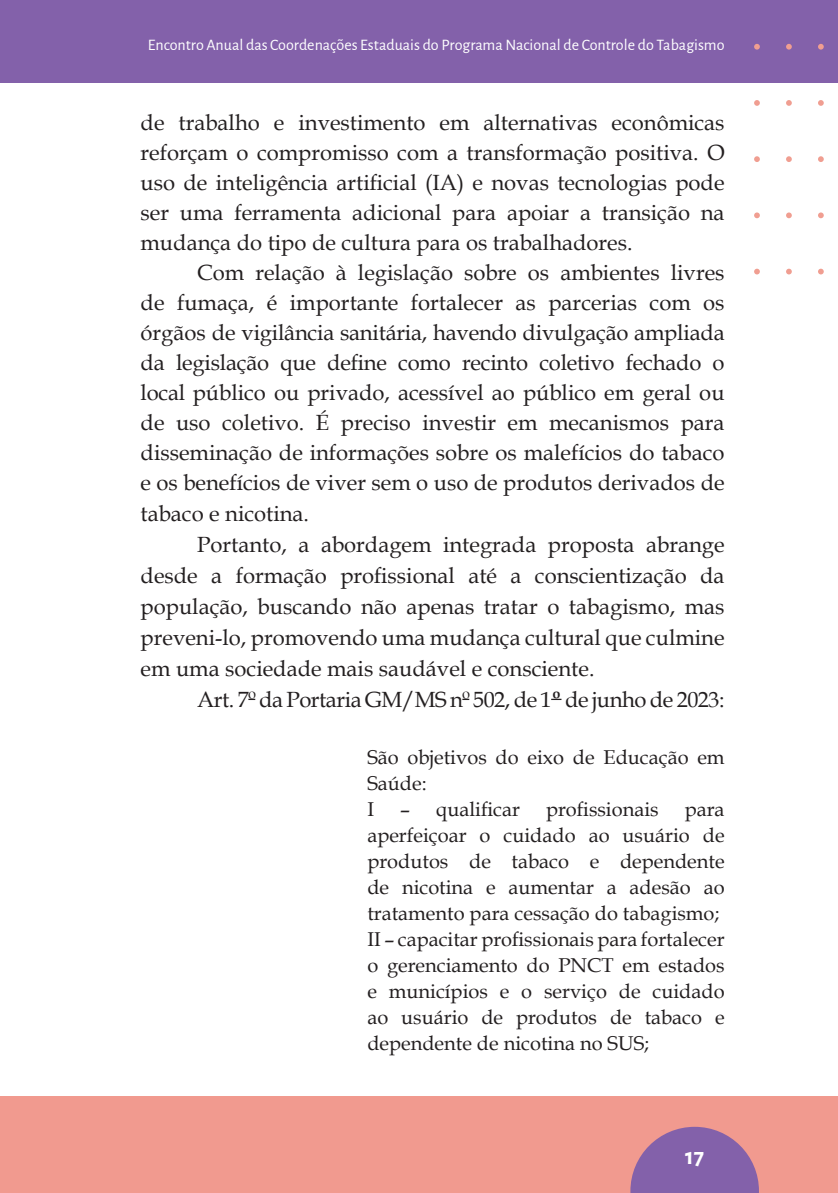
<style>
.page{position:relative;width:838px;height:1193px;background:#fff}
.page>*{position:absolute;margin:0;border:0;box-sizing:border-box;transform-origin:0 0}
.t1{font:700 24px "Alegreya Sans";color:#fff}
.t2{font:22px/30.2px "Book Antiqua";color:#231f20;text-align:justify}
.t3{font:22px "Book Antiqua";letter-spacing:-.02em;color:#231f20}
.t4{font:20px/26px "Book Antiqua";color:#231f20}
.t5{font:16px "Alegreya Sans";color:#fff}
.s1{font-weight:700}
</style>
<div class="page">
<div style="left:0;top:1096px;width:838px;height:97px;background:#f19a8f"></div>
<svg style="left:630px;top:1126px;width:129px;height:67px"></svg>
<div style="left:0;top:0;width:838px;height:82px;background:#8361aa"></div>
<svg style="left:818px;top:44px;width:6px;height:6px"></svg>
<svg style="left:818px;top:100px;width:6px;height:6px"></svg>
<svg style="left:818px;top:156px;width:6px;height:6px"></svg>
<svg style="left:818px;top:212px;width:6px;height:6px"></svg>
<svg style="left:818px;top:269px;width:6px;height:5px"></svg>
<svg style="left:786px;top:44px;width:6px;height:6px"></svg>
<svg style="left:786px;top:100px;width:6px;height:6px"></svg>
<svg style="left:786px;top:156px;width:6px;height:6px"></svg>
<svg style="left:786px;top:212px;width:6px;height:6px"></svg>
<svg style="left:786px;top:269px;width:6px;height:5px"></svg>
<svg style="left:754px;top:44px;width:6px;height:6px"></svg>
<svg style="left:754px;top:100px;width:6px;height:6px"></svg>
<svg style="left:754px;top:156px;width:6px;height:6px"></svg>
<svg style="left:754px;top:212px;width:6px;height:6px"></svg>
<svg style="left:754px;top:269px;width:6px;height:5px"></svg>
<p class="t5" style="left:148px;top:34px;width:578px">Encontro Anual das Coordenações Estaduais do Programa Nacional de Controle do Tabagismo</p>
<p class="t2" style="left:141px;top:107px;width:585px">de trabalho e investimento em alternativas econômicas reforçam o compromisso com a transformação positiva. O uso de inteligência artificial (IA) e novas tecnologias pode ser uma ferramenta adicional para apoiar a transição na mudança do tipo de cultura para os trabalhadores.</p>
<p class="t2" style="left:141px;top:256px;width:585px;text-indent:57px">Com relação à legislação sobre os ambientes livres de fumaça, é importante fortalecer as parcerias com os órgãos de vigilância sanitária, havendo divulgação ampliada da legislação que define como recinto coletivo fechado o local público ou privado, acessível ao público em geral ou de uso coletivo. É preciso investir em mecanismos para disseminação de informações sobre os malefícios do tabaco e os benefícios de viver sem o uso de produtos derivados de tabaco e nicotina.</p>
<p class="t2" style="left:141px;top:528px;width:585px;line-height:31px;text-indent:57px">Portanto, a abordagem integrada proposta abrange desde a formação profissional até a conscientização da população, buscando não apenas tratar o tabagismo, mas preveni-lo, promovendo uma mudança cultural que culmine em uma sociedade mais saudável e consciente.</p>
<p class="t3" style="left:197px;top:684px;width:529px">Art. 7º da Portaria GM/MS nº 502, de 1<span class="s1">º</span> de junho de 2023:</p>
<p class="t4" style="left:367px;top:743px;width:359px">São objetivos do eixo de Educação em<br>Saúde:<br>I</p>
<p class="t4" style="left:400px;top:795px;width:121px">– qualificar</p>
<p class="t4" style="left:546px;top:795px;width:114px">profissionais</p>
<p class="t4" style="left:367px;top:795px;width:359px;text-indent:317px">para aperfeiçoar o cuidado ao usuário de produtos de tabaco e dependente de nicotina e aumentar a adesão ao tratamento para cessação do tabagismo;<br>II – capacitar profissionais para fortalecer o gerenciamento do PNCT em estados e municípios e o serviço de cuidado ao usuário de produtos de tabaco e dependente de nicotina no SUS;</p>
<p class="t1" style="left:685px;top:1138px;width:21px">17</p>
</div>
